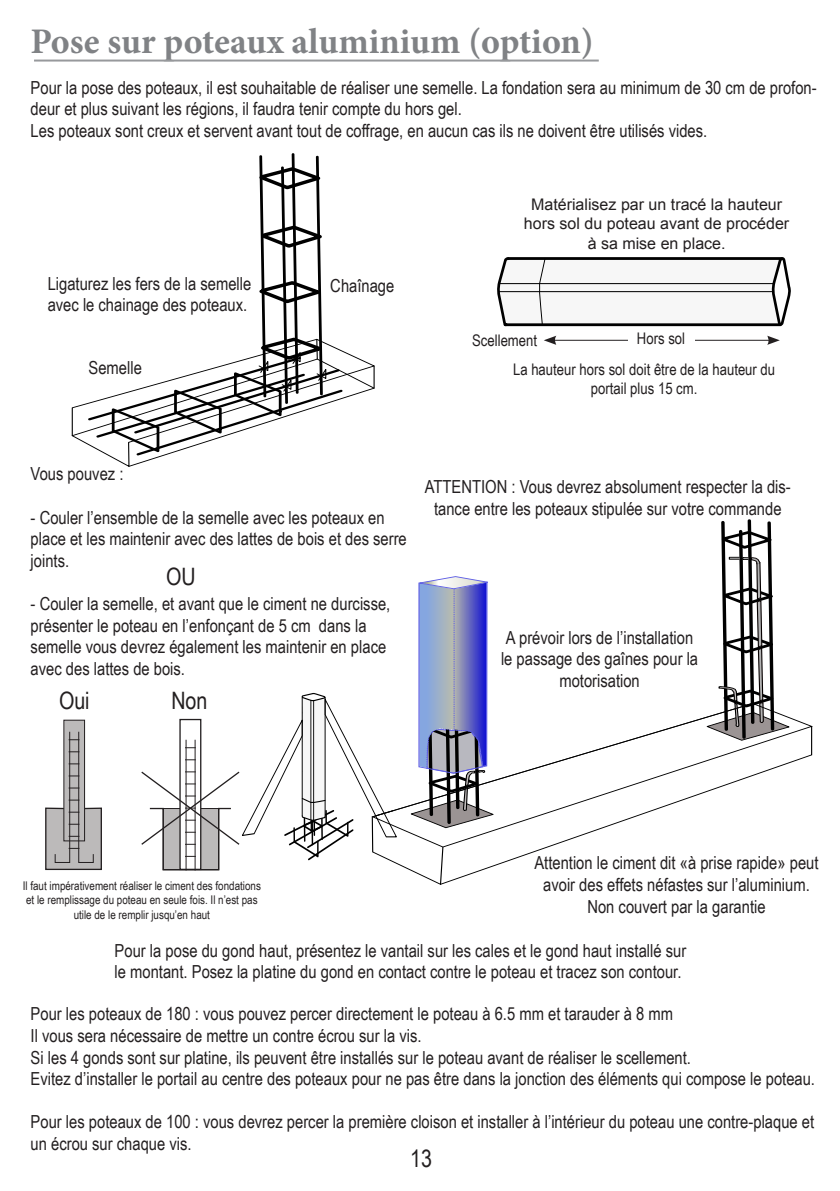
<style>
.page{position:relative;width:840px;height:1191px;background:#fff}
.page>*{position:absolute;margin:0;border:0;box-sizing:border-box;transform-origin:0 0}
.t1{font:700 36px "Minion Pro";color:#808285}
.t2{font:24px "Arial Narrow";color:#231f20}
.t3{font:18px/21.6px "Arial Narrow";color:#231f20}
.t4{font:16px/19.2px "Arial";color:#231f20;text-align:center}
.t5{font:16px/19.2px "Arial Narrow";color:#231f20;text-align:center}
.t6{font:12px/14.4px "Arial Narrow";color:#231f20;text-align:center}
</style>
<div class="page">
<svg style="left:718px;top:519px;width:56px;height:183px"></svg>
<svg style="left:679px;top:702px;width:134px;height:54px"></svg>
<svg style="left:494px;top:725px;width:318px;height:141px"></svg>
<svg style="left:71px;top:153px;width:304px;height:314px"></svg>
<svg style="left:497px;top:257px;width:294px;height:70px"></svg>
<hr style="left:553px;top:340px;width:216px;height:1px;background:#231f20">
<svg style="left:544px;top:336px;width:12px;height:9px"></svg>
<svg style="left:766px;top:336px;width:13px;height:9px"></svg>
<div style="left:627px;top:332px;width:67px;height:16px;background:#fff"></div>
<div style="left:64px;top:720px;width:20px;height:121px;background:#bcbaba"></div>
<div style="left:63px;top:719px;width:22px;height:122px;border:1px solid #231f20"></div>
<svg style="left:45px;top:731px;width:57px;height:139px"></svg>
<svg style="left:141px;top:576px;width:353px;height:309px"></svg>
<hr style="left:34px;top:60px;width:564px;height:2px;background:#97999c">
<p class="t1" style="left:31px;top:17px;width:564px">Pose sur poteaux aluminium (option)</p>
<p class="t3" style="left:31px;top:76px;width:787px">Pour la pose des poteaux, il est souhaitable de réaliser une semelle. La fondation sera au minimum de 30 cm de profon&shy;deur et plus suivant les régions, il faudra tenir compte du hors gel.</p>
<p class="t3" style="left:31px;top:119px;width:677px">Les poteaux sont creux et servent avant tout de coffrage, en aucun cas ils ne doivent être utilisés vides.</p>
<p class="t3" style="left:48px;top:272px;width:205px">Ligaturez les fers de la semelle avec le chainage des poteaux.</p>
<p class="t3" style="left:88px;top:356px;width:55px">Semelle</p>
<p class="t3" style="left:330px;top:274px;width:66px">Chaînage</p>
<p class="t4" style="left:523px;top:195px;width:267px">Matérialisez par un tracé la hauteur hors sol du poteau avant de procéder à sa mise en place.</p>
<p class="t5" style="left:472px;top:330px;width:66px">Scellement</p>
<p class="t5" style="left:636px;top:328px;width:50px">Hors sol</p>
<p class="t5" style="left:513px;top:359px;width:263px">La hauteur hors sol doit être de la hauteur du portail plus 15 cm.</p>
<p class="t3" style="left:31px;top:462px;width:94px">Vous pouvez :</p>
<p class="t3" style="left:31px;top:506px;width:377px">- Couler l’ensemble de la semelle avec les poteaux en place et les maintenir avec des lattes de bois et des serre joints.</p>
<p class="t3" style="left:31px;top:592px;width:361px">- Couler la semelle, et avant que le ciment ne durcisse, présenter le poteau en l’enfonçant de 5 cm dans la semelle vous devrez également les maintenir en place avec des lattes de bois.</p>
<p class="t2" style="left:166px;top:558px;width:31px">OU</p>
<p class="t2" style="left:59px;top:683px;width:32px">Oui</p>
<p class="t2" style="left:171px;top:683px;width:38px">Non</p>
<p class="t3" style="left:424px;top:475px;width:367px;text-align:center">ATTENTION : Vous devrez absolument respecter la dis&shy;tance entre les poteaux stipulée sur votre commande</p>
<p class="t3" style="left:500px;top:626px;width:198px;text-align:center">A prévoir lors de l’installation le passage des gaînes pour la motorisation</p>
<p class="t6" style="left:23px;top:878px;width:239px">Il faut impérativement réaliser le ciment des fondations et le remplissage du poteau en seule fois. Il n’est pas utile de le remplir jusqu’en haut</p>
<p class="t3" style="left:534px;top:851px;width:285px;text-align:center">Attention le ciment dit «à prise rapide» peut avoir des effets néfastes sur l’aluminium.<br>Non couvert par la garantie</p>
<p class="t3" style="left:115px;top:939px;width:573px">Pour la pose du gond haut, présentez le vantail sur les cales et le gond haut installé sur le montant. Posez la platine du gond en contact contre le poteau et tracez son contour.</p>
<p class="t3" style="left:31px;top:1002px;width:643px">Pour les poteaux de 180 : vous pouvez percer directement le poteau à 6.5 mm et tarauder à 8 mm</p>
<p class="t3" style="left:31px;top:1024px;width:392px">Il vous sera nécessaire de mettre un contre écrou sur la vis.</p>
<p class="t3" style="left:31px;top:1045px;width:661px">Si les 4 gonds sont sur platine, ils peuvent être installés sur le poteau avant de réaliser le scellement.</p>
<p class="t3" style="left:31px;top:1067px;width:785px">Evitez d’installer le portail au centre des poteaux pour ne pas être dans la jonction des éléments qui compose le poteau.</p>
<p class="t3" style="left:31px;top:1110px;width:784px">Pour les poteaux de 100 : vous devrez percer la première cloison et installer à l’intérieur du poteau une contre-plaque et un écrou sur chaque vis.</p>
<h2 class="t2" style="left:410px;top:1141px;width:23px">13</h2>
</div>
